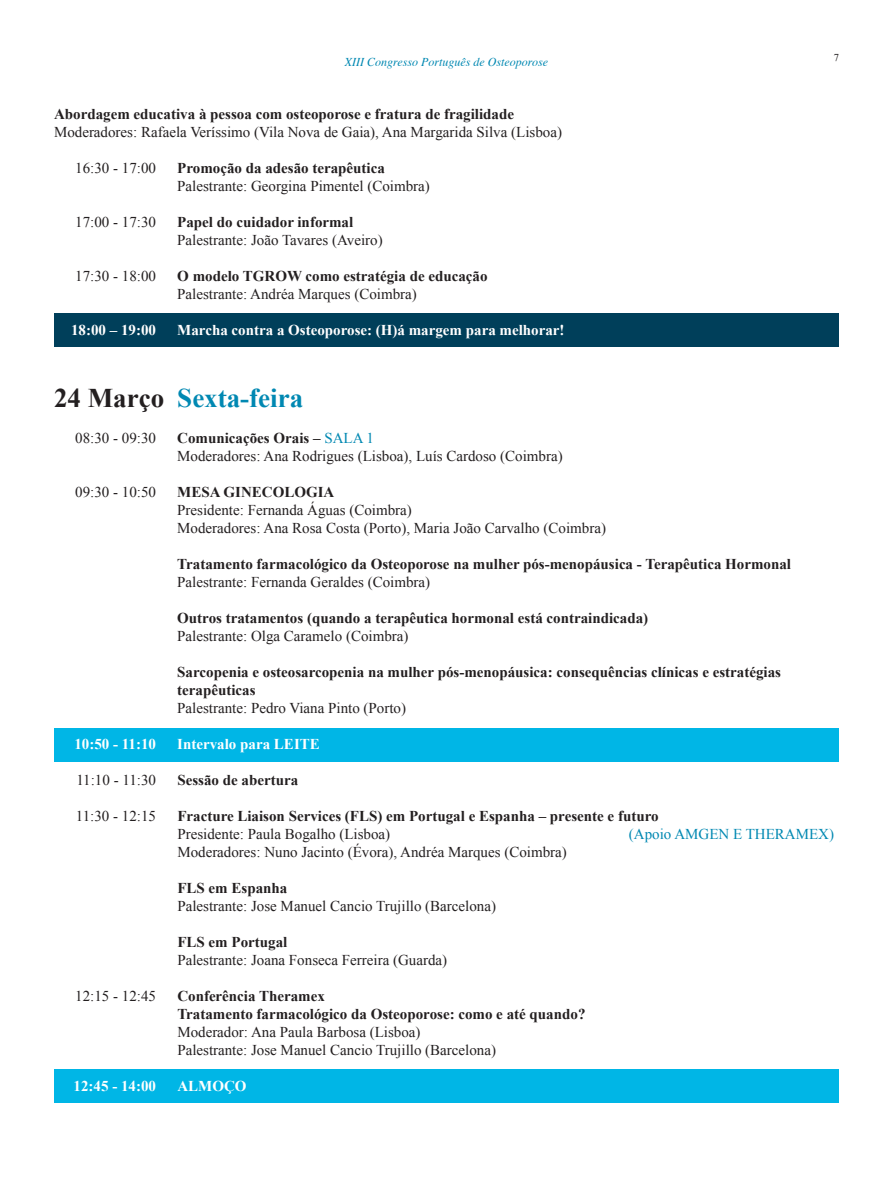
<style>
.page{position:relative;width:893px;height:1191px;background:#fff}
.page>*{position:absolute;margin:0;border:0;box-sizing:border-box;transform-origin:0 0}
.t1{font:700 27px "Times New Roman";color:#0088b2}
.t2{font:15px/18px "Times New Roman";color:#231f20}
.t3{font:700 15px/18px "Times New Roman";color:#231f20}
.t4{font:700 15px "Times New Roman";color:#fff}
.t5{font:15px "Times New Roman";color:#0088b2}
.t6{font:italic 12px "Times";color:#0088b2}
.t7{font:10.5px "Times New Roman";color:#231f20}
.s1{color:#231f20}
.s2{font-weight:700}
.s3{color:#0088b2}
</style>
<div class="page">
<div style="left:54px;top:314px;width:785px;height:33px;background:#003f5a"></div>
<div style="left:54px;top:728px;width:785px;height:33px;background:#00b6e6"></div>
<div style="left:54px;top:1069px;width:785px;height:33px;background:#00b6e6"></div>
<p class="t6" style="left:345px;top:51px;width:205px">XIII Congresso Português de Osteoporose</p>
<p class="t7" style="left:834px;top:52px;width:7px">7</p>
<p class="t3" style="left:54px;top:105px;width:462px">Abordagem educativa à pessoa com osteoporose e fratura de fragilidade</p>
<p class="t2" style="left:54px;top:123px;width:509px">Moderadores: Rafaela Veríssimo (Vila Nova de Gaia), Ana Margarida Silva (Lisboa)</p>
<p class="t2" style="left:75px;top:159px;width:82px">16:30 - 17:00</p>
<p class="t3" style="left:177px;top:159px;width:209px">Promoção da adesão terapêutica</p>
<p class="t2" style="left:177px;top:177px;width:254px">Palestrante: Georgina Pimentel (Coimbra)</p>
<p class="t2" style="left:75px;top:213px;width:82px">17:00 - 17:30</p>
<p class="t3" style="left:177px;top:213px;width:177px">Papel do cuidador informal</p>
<p class="t2" style="left:177px;top:231px;width:207px">Palestrante: João Tavares (Aveiro)</p>
<p class="t2" style="left:75px;top:267px;width:82px">17:30 - 18:00</p>
<p class="t3" style="left:177px;top:267px;width:312px">O modelo TGROW como estratégia de educação</p>
<p class="t2" style="left:177px;top:285px;width:241px">Palestrante: Andréa Marques (Coimbra)</p>
<p class="t4" style="left:71px;top:321px;width:86px">18:00 – 19:00</p>
<p class="t4" style="left:177px;top:321px;width:389px">Marcha contra a Osteoporose: (H)á margem para melhorar!</p>
<h1 class="t1" style="left:54px;top:383px;width:251px"><span class="s1">24 Março</span> Sexta-feira</h1>
<p class="t2" style="left:75px;top:429px;width:82px">08:30 - 09:30</p>
<p class="t2" style="left:177px;top:429px;width:387px"><span class="s2">Comunicações Orais –</span> <span class="s3">SALA 1<br></span>Moderadores: Ana Rodrigues (Lisboa), Luís Cardoso (Coimbra)</p>
<p class="t2" style="left:75px;top:483px;width:82px">09:30 - 10:50</p>
<p class="t3" style="left:177px;top:483px;width:25px">MESA</p>
<p class="t3" style="left:224px;top:483px;width:12px">GINECOLOGIA</p>
<p class="t2" style="left:177px;top:501px;width:430px">Presidente: Fernanda Águas (Coimbra)<br>Moderadores: Ana Rosa Costa (Porto), Maria João Carvalho (Coimbra)</p>
<p class="t3" style="left:177px;top:555px;width:615px">Tratamento farmacológico da Osteoporose na mulher pós-menopáusica - Terapêutica Hormonal</p>
<p class="t2" style="left:177px;top:573px;width:254px">Palestrante: Fernanda Geraldes (Coimbra)</p>
<p class="t3" style="left:177px;top:609px;width:472px">Outros tratamentos (quando a terapêutica hormonal está contraindicada)</p>
<p class="t2" style="left:177px;top:627px;width:233px">Palestrante: Olga Caramelo (Coimbra)</p>
<p class="t3" style="left:177px;top:663px;width:605px">Sarcopenia e osteosarcopenia na mulher pós-menopáusica: consequências clínicas e estratégias terapêuticas</p>
<p class="t2" style="left:177px;top:699px;width:230px">Palestrante: Pedro Viana Pinto (Porto)</p>
<p class="t4" style="left:74px;top:735px;width:210px">10:50 - 11:10 Intervalo para LEITE</p>
<p class="t2" style="left:76px;top:771px;width:81px">11:10 - 11:30</p>
<p class="t3" style="left:177px;top:771px;width:122px">Sessão de abertura</p>
<p class="t2" style="left:76px;top:807px;width:82px">11:30 - 12:15</p>
<p class="t3" style="left:177px;top:807px;width:483px">Fracture Liaison Services (FLS) em Portugal e Espanha – presente e futuro</p>
<p class="t2" style="left:177px;top:825px;width:214px">Presidente: Paula Bogalho (Lisboa)</p>
<p class="t5" style="left:629px;top:826px;width:207px">(Apoio AMGEN E THERAMEX)</p>
<p class="t2" style="left:177px;top:843px;width:391px">Moderadores: Nuno Jacinto (Évora), Andréa Marques (Coimbra)</p>
<p class="t3" style="left:177px;top:879px;width:112px">FLS em Espanha</p>
<p class="t2" style="left:177px;top:897px;width:320px">Palestrante: Jose Manuel Cancio Trujillo (Barcelona)</p>
<p class="t3" style="left:177px;top:933px;width:111px">FLS em Portugal</p>
<p class="t2" style="left:177px;top:951px;width:271px">Palestrante: Joana Fonseca Ferreira (Guarda)</p>
<p class="t2" style="left:75px;top:987px;width:82px">12:15 - 12:45</p>
<p class="t3" style="left:177px;top:987px;width:149px">Conferência Theramex</p>
<p class="t3" style="left:156px;top:1005px;width:12px">T</p>
<p class="t3" style="left:186px;top:1005px;width:401px">ratamento farmacológico da Osteoporose: como e até quando?</p>
<p class="t2" style="left:177px;top:1023px;width:320px">Moderador: Ana Paula Barbosa (Lisboa)<br>Palestrante: Jose Manuel Cancio Trujillo (Barcelona)</p>
<p class="t4" style="left:74px;top:1077px;width:98px">12:45 - 14:00 AL</p>
<p class="t4" style="left:198px;top:1077px;width:49px">MOÇO</p>
</div>
